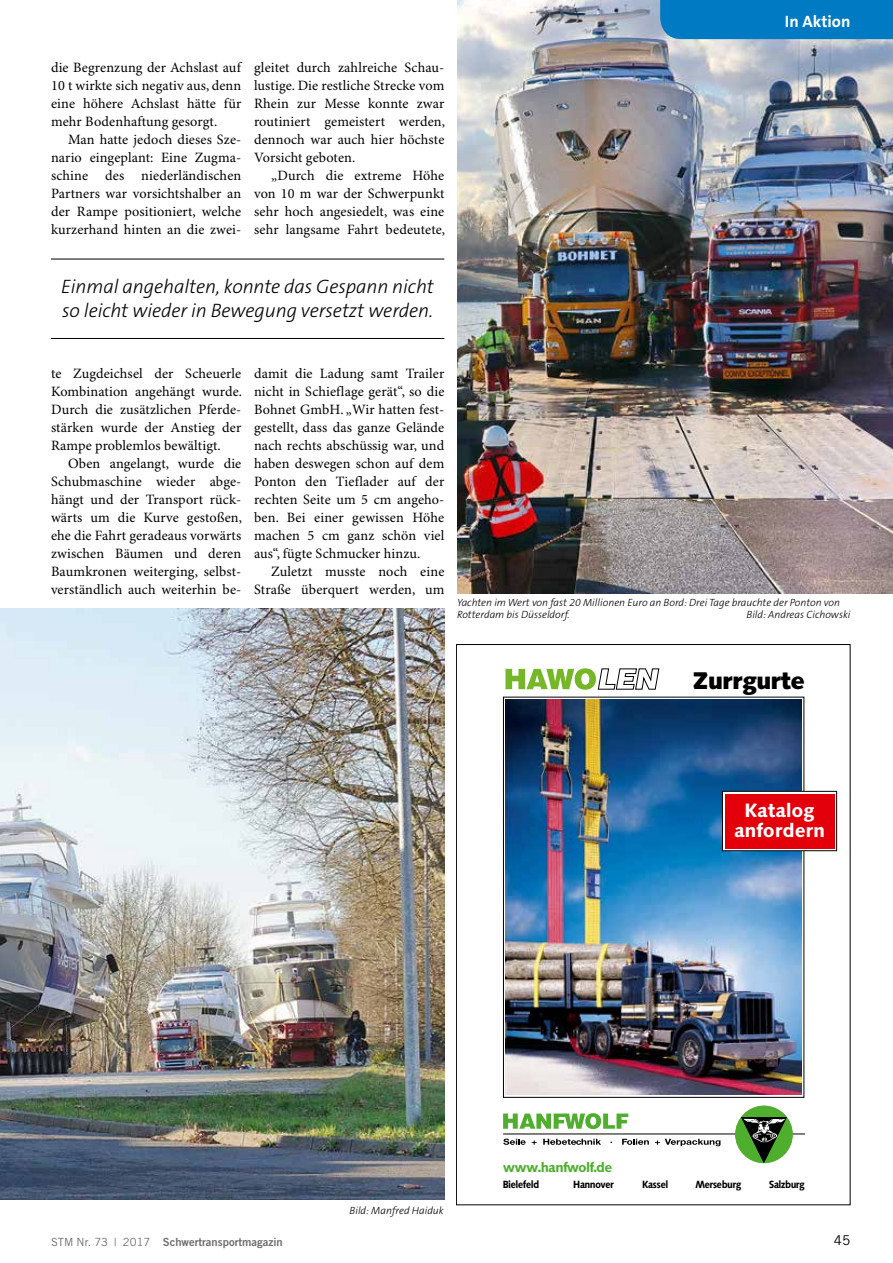
<style>
.page{position:relative;width:893px;height:1263px;background:#fff}
.page>*{position:absolute;margin:0;border:0;box-sizing:border-box;transform-origin:0 0}
.t1{font:700 23.25px "Saxony";letter-spacing:.015em;color:#000}
.t2{font:italic 300 19.5px/23.4px "The Sans B3";letter-spacing:-.005em;color:#000}
.t3{font:600 18.6px/20.1px "Saxony";letter-spacing:.04em;color:#fff;text-align:center}
.t4{font:700 16.5px "The Sans B7";color:#fff}
.t5{font:14.25px/18px "Minion Pro";letter-spacing:.01em;color:#000;text-align:justify}
.t6{font:13.5px "Trade Gothic";color:#000}
.t7{font:600 13.2px "Saxony";color:#50ae2f}
.t8{font:11.25px "Trade Gothic Bold Two";color:#6e6e6e}
.t9{font:italic 300 10.5px/12.3px "The Sans B3";color:#000}
.t10{font:600 10.05px "Saxony";color:#000;scale:.9 1}
.s1{font-family:"Trade Gothic"}
</style>
<div class="page">
<img style="left:457px;top:0;width:436px;height:593px">
<div style="left:660px;top:0;width:233px;height:39px;background:#007ac2"></div>
<div style="left:503px;top:697px;width:301px;height:401px;border:1px solid #000"></div>
<img style="left:506px;top:700px;width:295px;height:395px">
<svg style="left:505px;top:668px;width:155px;height:22px"></svg>
<svg style="left:724px;top:793px;width:111px;height:56px"></svg>
<div style="left:722px;top:791px;width:115px;height:60px;border:1px solid #000"></div>
<div style="left:725px;top:794px;width:109px;height:54px;background:#e3000b"></div>
<hr style="left:503px;top:1134px;width:301px;height:1px;background:#000">
<div style="left:735px;top:1106px;width:58px;height:57px;background:#50ae2f;border-radius:50%"></div>
<svg style="left:503px;top:1113px;width:125px;height:16px"></svg>
<svg style="left:503px;top:1138px;width:23px;height:7px"></svg>
<svg style="left:532px;top:1140px;width:5px;height:5px"></svg>
<svg style="left:543px;top:1139px;width:58px;height:6px"></svg>
<svg style="left:622px;top:1139px;width:27px;height:6px"></svg>
<svg style="left:655px;top:1139px;width:65px;height:7px"></svg>
<svg style="left:741px;top:1117px;width:46px;height:46px"></svg>
<img style="left:743px;top:1119px;width:42px;height:23px">
<img style="left:0;top:608px;width:444px;height:591px">
<hr style="left:51px;top:259px;width:393px;height:1px;background:#000">
<hr style="left:51px;top:338px;width:393px;height:1px;background:#000">
<p class="t5" style="left:51px;top:59px;width:192px">die Begrenzung der Achslast auf 10 t wirkte sich negativ aus, denn eine höhere Achslast hätte für mehr Bodenhaftung gesorgt.</p>
<p class="t5" style="left:51px;top:131px;width:192px;text-indent:17px">Man hatte jedoch dieses Sze&shy;nario eingeplant: Eine Zugma&shy;schine des niederländischen Partners war vorsichtshalber an der Rampe positioniert, welche kurzerhand hinten an die zwei-</p>
<p class="t5" style="left:254px;top:59px;width:193px">gleitet durch zahlreiche Schau&shy;lustige. Die restliche Strecke vom Rhein zur Messe konnte zwar routiniert gemeistert werden, dennoch war auch hier höchste Vorsicht geboten.</p>
<p class="t5" style="left:254px;top:167px;width:193px;text-indent:17px">„Durch die extreme Höhe von 10 m war der Schwerpunkt sehr hoch angesiedelt, was eine sehr langsame Fahrt bedeutete,</p>
<h2 class="t2" style="left:61px;top:276px;width:374px">Einmal angehalten, konnte das Gespann nicht so leicht wieder in Bewegung versetzt werden.</h2>
<p class="t4" style="left:785px;top:13px;width:67px">In Aktion</p>
<p class="t5" style="left:51px;top:365px;width:193px">te Zugdeichsel der Scheuerle Kombination angehängt wurde.<br>Durch die zusätzlichen Pferde&shy;stärken wurde der Anstieg der Rampe problemlos bewältigt.</p>
<p class="t5" style="left:51px;top:455px;width:193px;text-indent:17px">Oben angelangt, wurde die Schubmaschine wieder abge&shy;hängt und der Transport rück&shy;wärts um die Kurve gestoßen, ehe die Fahrt geradeaus vorwärts zwischen Bäumen und deren Baumkronen weiterging, selbst&shy;verständlich auch weiterhin be-</p>
<p class="t5" style="left:254px;top:365px;width:192px">damit die Ladung samt Trailer nicht in Schieflage gerät“, so die Bohnet GmbH. „Wir hatten fest&shy;gestellt, dass das ganze Gelände nach rechts abschüssig war, und haben deswegen schon auf dem Ponton den Tieflader auf der rechten Seite um 5 cm angeho&shy;ben. Bei einer gewissen Höhe machen 5 cm ganz schön viel aus“, fügte Schmucker hinzu.</p>
<p class="t5" style="left:254px;top:563px;width:192px;text-align:right">Zuletzt musste noch eine<br>Straße überquert werden, um</p>
<p class="t9" style="left:457px;top:597px;width:384px">Yachten im Wert von fast 20 Millionen Euro an Bord: Drei Tage brauchte der Ponton von<br>Rotterdam bis Düsseldorf.</p>
<p class="t9" style="left:746px;top:609px;width:105px">Bild: Andreas Cichowski</p>
<h1 class="t1" style="left:693px;top:668px;width:113px">Zurrgurte</h1>
<h3 class="t3" style="left:734px;top:800px;width:92px">Katalog anfordern</h3>
<p class="t9" style="left:350px;top:1205px;width:96px">Bild: Manfred Haiduk</p>
<p class="t7" style="left:503px;top:1160px;width:110px">www.hanfwolf.de</p>
<p class="t10" style="left:503px;top:1179px;width:41px">Bielefeld</p>
<p class="t10" style="left:573px;top:1179px;width:46px">Hannover</p>
<p class="t10" style="left:642px;top:1179px;width:30px">Kassel</p>
<p class="t10" style="left:696px;top:1179px;width:52px">Merseburg</p>
<p class="t10" style="left:769px;top:1179px;width:41px">Salzburg</p>
<p class="t8" style="left:51px;top:1235px;width:233px"><span class="s1">STM Nr. 73 | 2017</span> Schwertransportmagazin</p>
<p class="t6" style="left:834px;top:1232px;width:18px">45</p>
</div>
